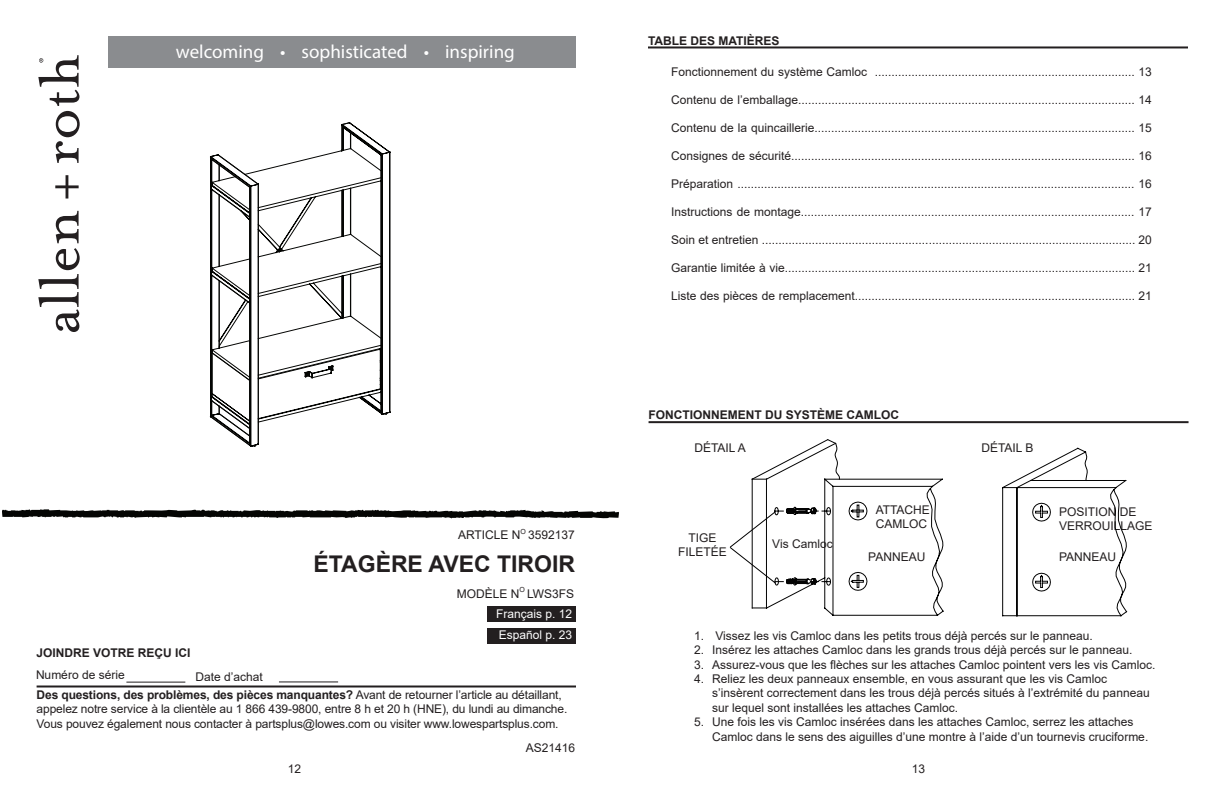
<style>
.page{position:relative;width:1224px;height:792px;background:#fff}
.page>*{position:absolute;margin:0;border:0;box-sizing:border-box;transform-origin:0 0}
.t1{font:700 23px "Arial";color:#231f20}
.t2{font:19px "Myriad Pro";color:#fff}
.t3{font:12px/14.4px "Arial";color:#231f20}
.t4{font:700 12px "Arial";color:#231f20}
.t5{font:12px/21.2px "Arial";color:#fff}
.t6{font:7px "Arial";color:#231f20}
.s1{font-weight:700}
</style>
<div class="page">
<div style="left:487px;top:607px;width:89px;height:15px;background:#231f20"></div>
<div style="left:487px;top:628px;width:89px;height:15px;background:#231f20"></div>
<svg style="left:38px;top:211px;width:42px;height:121px"></svg>
<svg style="left:55px;top:175px;width:24px;height:24px"></svg>
<svg style="left:38px;top:55px;width:42px;height:108px"></svg>
<div style="left:108px;top:36px;width:468px;height:31px;background:#8a8c8f"></div>
<svg style="left:2px;top:509px;width:617px;height:10px"></svg>
<svg style="left:210px;top:122px;width:181px;height:325px"></svg>
<hr style="left:126px;top:682px;width:59px;height:1px;background:#231f20">
<hr style="left:279px;top:681px;width:59px;height:1px;background:#231f20">
<hr style="left:37px;top:686px;width:539px;height:2px;background:#231f20">
<hr style="left:648px;top:46px;width:540px;height:2px;background:#231f20">
<hr style="left:649px;top:421px;width:540px;height:2px;background:#231f20">
<svg style="left:1002px;top:448px;width:125px;height:168px"></svg>
<svg style="left:729px;top:439px;width:215px;height:177px"></svg>
<h2 class="t2" style="left:176px;top:45px;width:340px">welcoming • sophisticated • inspiring</h2>
<p class="t3" style="left:458px;top:529px;width:64px">ARTICLE N</p>
<p class="t6" style="left:521px;top:528px;width:7px">O</p>
<p class="t3" style="left:528px;top:529px;width:48px">3592137</p>
<h1 class="t1" style="left:314px;top:555px;width:263px">ÉTAGÈRE AVEC TIROIR</h1>
<p class="t3" style="left:457px;top:588px;width:64px">MODÈLE N</p>
<p class="t6" style="left:520px;top:587px;width:7px">O</p>
<p class="t3" style="left:527px;top:588px;width:49px">LWS3FS</p>
<p class="t5" style="left:496px;top:604px;width:78px">Français p. 12<br>Español p. 23</p>
<p class="t4" style="left:37px;top:648px;width:156px">JOINDRE VOTRE REÇU ICI</p>
<p class="t3" style="left:37px;top:689px;width:532px"><span class="s1">Des questions, des problèmes, des pièces manquantes?</span> Avant de retourner l’article au détaillant, appelez notre service à la clientèle au 1 866 439-9800, entre 8 h et 20 h (HNE), du lundi au dimanche.<br>Vous pouvez également nous contacter à partsplus@lowes.com ou visiter www.lowespartsplus.com.</p>
<p class="t3" style="left:36px;top:669px;width:90px">Numéro de série</p>
<p class="t3" style="left:195px;top:671px;width:69px">Date d’achat</p>
<p class="t3" style="left:288px;top:762px;width:15px">12</p>
<p class="t3" style="left:526px;top:742px;width:51px">AS21416</p>
<p class="t4" style="left:648px;top:36px;width:133px">TABLE DES MATIÈRES</p>
<p class="t3" style="left:671px;top:66px;width:482px">Fonctionnement du système Camloc .............................................................................. 13</p>
<p class="t3" style="left:671px;top:94px;width:482px">Contenu de l’emballage..................................................................................................... 14</p>
<p class="t3" style="left:671px;top:122px;width:482px">Contenu de la quincaillerie................................................................................................ 15</p>
<p class="t3" style="left:671px;top:150px;width:482px">Consignes de sécurité....................................................................................................... 16</p>
<p class="t3" style="left:671px;top:178px;width:482px">Préparation ....................................................................................................................... 16</p>
<p class="t3" style="left:671px;top:206px;width:482px">Instructions de montage.................................................................................................... 17</p>
<p class="t3" style="left:671px;top:234px;width:482px">Soin et entretien ................................................................................................................ 20</p>
<p class="t3" style="left:671px;top:262px;width:482px">Garantie limitée à vie......................................................................................................... 21</p>
<p class="t3" style="left:671px;top:290px;width:482px">Liste des pièces de remplacement.................................................................................... 21</p>
<p class="t4" style="left:649px;top:411px;width:252px">FONCTIONNEMENT DU SYSTÈME CAMLOC</p>
<p class="t3" style="left:695px;top:442px;width:53px">DÉTAIL A</p>
<p class="t3" style="left:981px;top:442px;width:54px">DÉTAIL B</p>
<p class="t3" style="left:876px;top:503px;width:56px">ATTACHE<br>CAMLOC</p>
<p class="t3" style="left:1059px;top:505px;width:95px">POSITION DE<br>VERROUILLAGE</p>
<p class="t3" style="left:678px;top:532px;width:50px;text-align:center">TIGE<br>FILETÉE</p>
<p class="t3" style="left:772px;top:538px;width:62px">Vis Camloc</p>
<p class="t3" style="left:868px;top:551px;width:59px">PANNEAU</p>
<p class="t3" style="left:1059px;top:551px;width:59px">PANNEAU</p>
<p class="t3" style="left:694px;top:630px;width:400px">1. Vissez les vis Camloc dans les petits trous déjà percés sur le panneau.</p>
<p class="t3" style="left:694px;top:644px;width:440px">2. Insérez les attaches Camloc dans les grands trous déjà percés sur le panneau.</p>
<p class="t3" style="left:694px;top:658px;width:463px">3. Assurez-vous que les flèches sur les attaches Camloc pointent vers les vis Camloc.</p>
<p class="t3" style="left:712px;top:673px;width:439px;text-indent:-18px">4. Reliez les deux panneaux ensemble, en vous assurant que les vis Camloc s’insèrent correctement dans les trous déjà percés situés à l’extrémité du panneau sur lequel sont installées les attaches Camloc.</p>
<p class="t3" style="left:712px;top:716px;width:438px;text-indent:-18px">5. Une fois les vis Camloc insérées dans les attaches Camloc, serrez les attaches<br>Camloc dans le sens des aiguilles d’une montre à l’aide d’un tournevis cruciforme.</p>
<p class="t3" style="left:912px;top:762px;width:15px">13</p>
</div>
